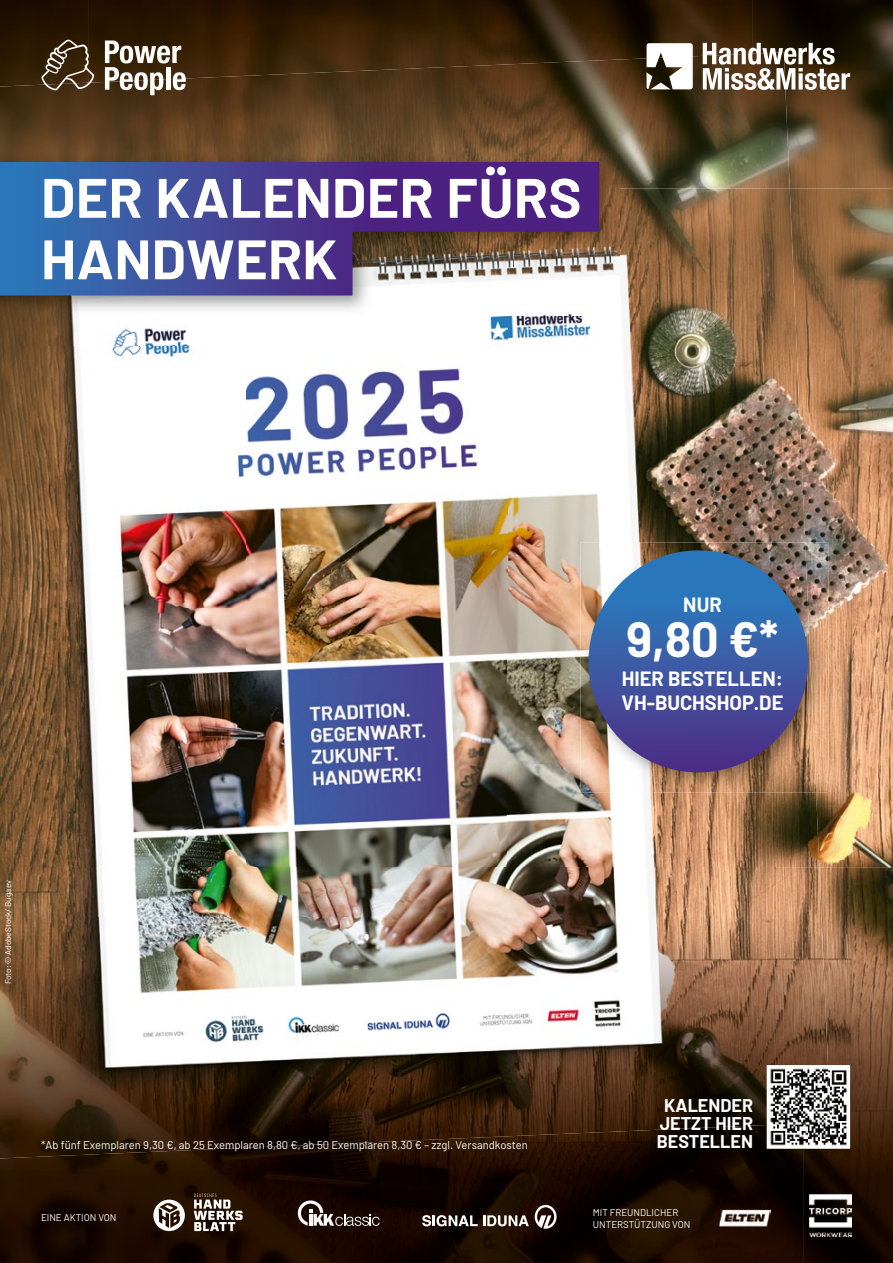
<style>
.page{position:relative;width:893px;height:1263px;background:#fff}
.page>*{position:absolute;margin:0;border:0;box-sizing:border-box;transform-origin:0 0}
.t1{font:700 55.5px/61.5px "Barlow";letter-spacing:.01em;color:#fff}
.t2{font:700 48.3px "Barlow";color:#fff}
.t3{font:700 20.1px/24.2px "Barlow";color:#fff}
.t4{font:700 18px/18px "Barlow";color:#fff;text-align:center}
.t5{font:11.25px "Barlow";color:#fff}
.t6{font:9.75px/12px "Barlow";color:#fff}
.t7{font:8.25px "Barlow";color:#fff}
</style>
<div class="page">
<img style="left:792px;top:189px;width:101px;height:365px">
<img style="left:828px;top:554px;width:65px;height:314px">
<img style="left:819px;top:792px;width:9px;height:76px">
<img style="left:804px;top:868px;width:89px;height:395px">
<img style="left:395px;top:1136px;width:409px;height:127px">
<img style="left:0;top:1147px;width:395px;height:116px">
<img style="left:0;top:316px;width:507px;height:552px">
<img style="left:507px;top:764px;width:312px;height:104px">
<img style="left:507px;top:316px;width:93px;height:448px">
<img style="left:619px;top:240px;width:186px;height:302px">
<img style="left:619px;top:189px;width:173px;height:52px">
<img style="left:0;top:917px;width:250px;height:241px">
<img style="left:249px;top:917px;width:264px;height:230px">
<img style="left:512px;top:917px;width:263px;height:219px">
<img style="left:775px;top:868px;width:53px;height:197px">
<img style="left:0;top:868px;width:776px;height:49px">
<img style="left:816px;top:542px;width:12px;height:250px">
<img style="left:581px;top:542px;width:235px;height:250px">
<svg style="left:588px;top:550px;width:220px;height:222px;background:#52669c"></svg>
<img style="left:753px;top:0;width:140px;height:189px">
<img style="left:89px;top:0;width:664px;height:66px">
<img style="left:0;top:0;width:89px;height:66px">
<img style="left:0;top:66px;width:468px;height:88px">
<img style="left:468px;top:52px;width:322px;height:137px">
<svg style="left:647px;top:43px;width:46px;height:46px"></svg>
<svg style="left:703px;top:43px;width:147px;height:47px"></svg>
<img style="left:0;top:154px;width:619px;height:162px">
<svg style="left:0;top:162px;width:599px;height:133px;background:#555494"></svg>
<svg style="left:105px;top:41px;width:81px;height:54px"></svg>
<svg style="left:41px;top:39px;width:53px;height:51px;background:#5a4932"></svg>
<svg style="left:422px;top:1215px;width:107px;height:11px"></svg>
<svg style="left:535px;top:1205px;width:22px;height:24px"></svg>
<svg style="left:298px;top:1200px;width:82px;height:26px"></svg>
<svg style="left:153px;top:1199px;width:32px;height:32px"></svg>
<svg style="left:194px;top:1193px;width:49px;height:38px"></svg>
<img style="left:719px;top:1200px;width:52px;height:35px">
<img style="left:810px;top:1195px;width:41px;height:41px">
<img style="left:767px;top:1065px;width:83px;height:83px">
<img style="left:767px;top:1065px;width:63px;height:60px">
<h1 class="t1" style="left:41px;top:163px;width:542px">DER KALENDER FÜRS<br>HANDWERK</h1>
<h3 class="t3" style="left:683px;top:591px;width:40px">NUR</h3>
<h2 class="t2" style="left:627px;top:604px;width:153px">9,80 €*</h2>
<h3 class="t3" style="left:622px;top:665px;width:163px">HIER BESTELLEN:<br>VH-BUCHSHOP.DE</h3>
<p class="t7" style="left:2px;top:984px;width:106px;rotate:-90deg">Foto: © AdobeStock/ Bugaev</p>
<p class="t5" style="left:41px;top:1136px;width:488px">*Ab fünf Exemplaren 9,30 €, ab 25 Exemplaren 8,80 €, ab 50 Exemplaren 8,30 € – zzgl. Versandkosten</p>
<h3 class="t4" style="left:657px;top:1095px;width:98px">KALENDER<br>JETZT HIER<br>BESTELLEN</h3>
<p class="t6" style="left:41px;top:1211px;width:77px">EINE AKTION VON</p>
<p class="t6" style="left:593px;top:1206px;width:99px">MIT FREUNDLICHER<br>UNTERSTÜTZUNG VON</p>
</div>
